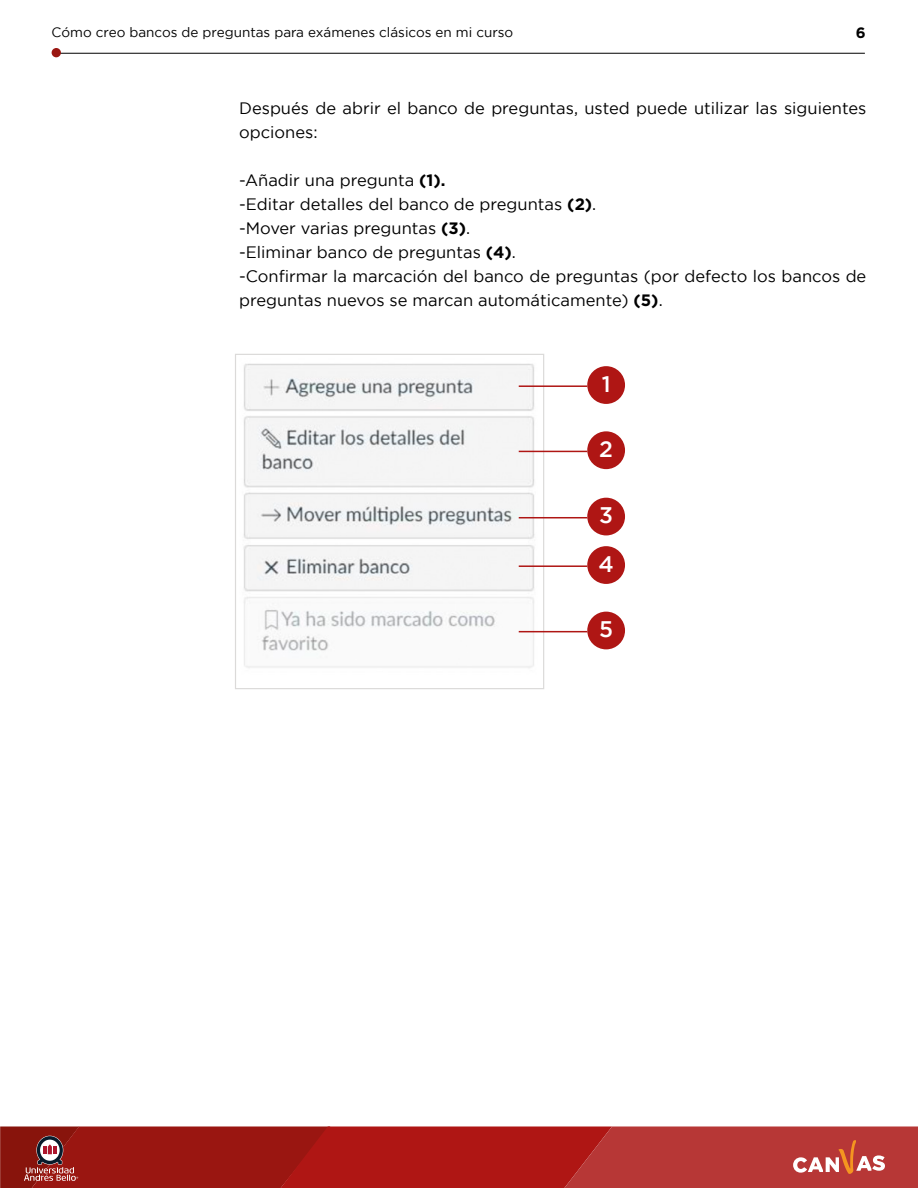
<style>
.page{position:relative;width:918px;height:1188px;background:#fff}
.page>*{position:absolute;margin:0;border:0;box-sizing:border-box;transform-origin:0 0}
.t1{font:500 22.5px/48.4px "Gotham";color:#fff}
.t2{font:16.5px/24px "Gotham";color:#000}
.t3{font:700 15px "Gotham";color:#000}
.t4{font:13.5px "Gotham";color:#000}
.s1{font-weight:700}
</style>
<div class="page">
<svg style="left:0;top:1126px;width:918px;height:62px;background:#ab2825"></svg>
<hr style="left:52px;top:53px;width:813px;height:1px;background:#000">
<div style="left:52px;top:48px;width:9px;height:9px;background:#9a1611;border-radius:50%"></div>
<img style="left:243px;top:363px;width:295px;height:305px">
<div style="left:587px;top:366px;width:38px;height:38px;background:#af1614;border-radius:50%"></div>
<div style="left:587px;top:431px;width:38px;height:38px;background:#af1614;border-radius:50%"></div>
<div style="left:587px;top:498px;width:38px;height:37px;background:#af1614;border-radius:50%"></div>
<div style="left:587px;top:546px;width:38px;height:38px;background:#af1614;border-radius:50%"></div>
<div style="left:587px;top:612px;width:38px;height:37px;background:#af1614;border-radius:50%"></div>
<div style="left:235px;top:354px;width:309px;height:335px;border:1px solid #dbdad9"></div>
<hr style="left:519px;top:385px;width:68px;height:2px;background:#af1614">
<hr style="left:519px;top:451px;width:68px;height:1px;background:#af1614">
<hr style="left:519px;top:517px;width:68px;height:1px;background:#af1614">
<hr style="left:519px;top:565px;width:68px;height:2px;background:#af1614">
<hr style="left:519px;top:631px;width:68px;height:1px;background:#af1614">
<p class="t4" style="left:52px;top:24px;width:463px">Cómo creo bancos de preguntas para exámenes clásicos en mi curso</p>
<p class="t3" style="left:856px;top:23px;width:11px">6</p>
<p class="t2" style="left:239px;top:96px;width:629px">Después de abrir el banco de preguntas, usted puede utilizar las siguientes opciones:</p>
<p class="t2" style="left:239px;top:168px;width:629px">-Añadir una pregunta <span class="s1">(1).<br></span>-Editar detalles del banco de preguntas <span class="s1">(2)</span>.<br>-Mover varias preguntas <span class="s1">(3)</span>.<br>-Eliminar banco de preguntas <span class="s1">(4)</span>.<br>-Confirmar la marcación del banco de preguntas (por defecto los bancos de preguntas nuevos se marcan automáticamente) <span class="s1">(5)</span>.</p>
<h1 class="t1" style="left:602px;top:359px;width:10px">1</h1>
<h1 class="t1" style="left:599px;top:424px;width:15px">2</h1>
<h1 class="t1" style="left:598px;top:490px;width:17px">3<br>4</h1>
<h1 class="t1" style="left:599px;top:604px;width:15px">5</h1>
</div>
